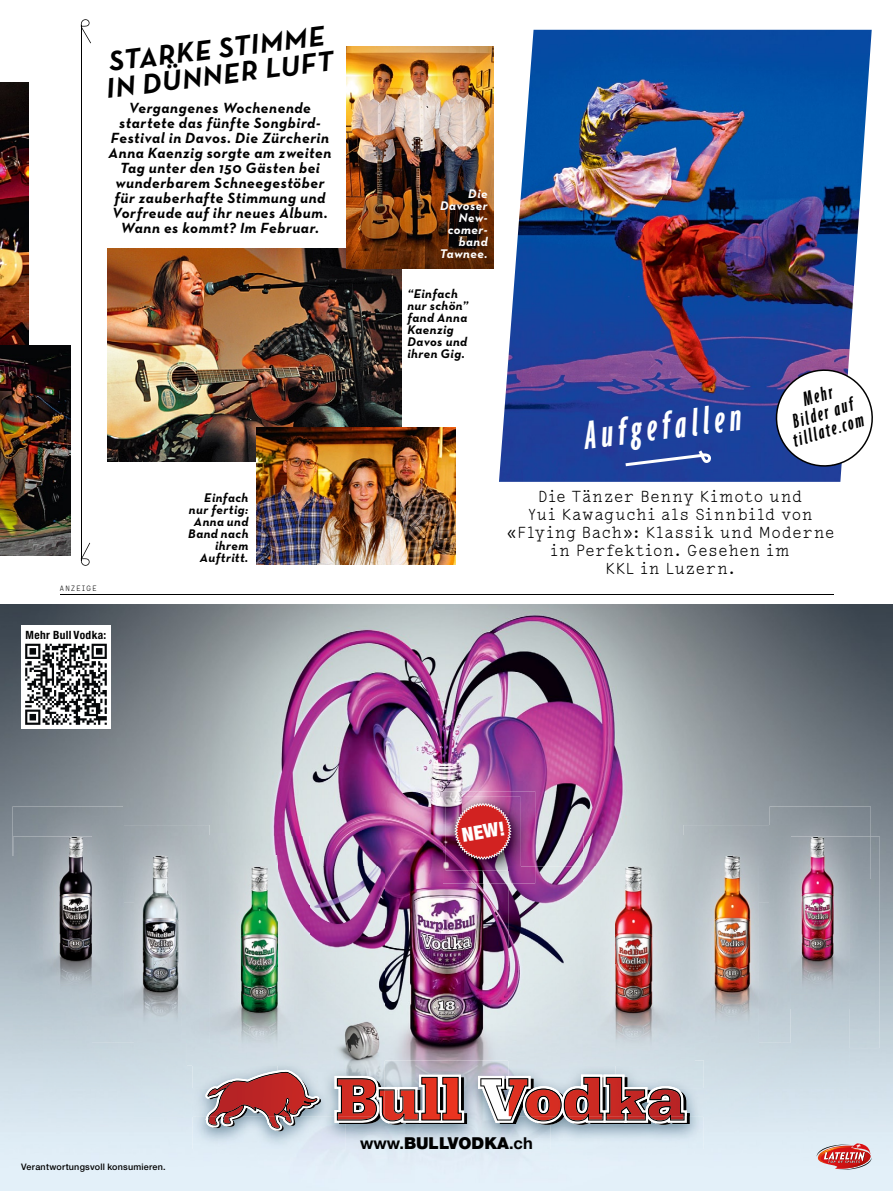
<style>
.page{position:relative;width:893px;height:1191px;background:#fff}
.page>*{position:absolute;margin:0;border:0;box-sizing:border-box;transform-origin:0 0}
.t1{font:italic 600 condensed 43.2px "Agenda";color:#fff}
.t2{font:italic 700 28.5px/26.2px "Neutra Text";color:#000}
.t3{font:italic 600 condensed 21.75px/18px "Agenda";color:#000;text-align:center}
.t4{font:900 condensed 19.5px "Helvetica Neue LT Std";color:#fff}
.t5{font:17.1px/18px "Lacrima Regular Senza";letter-spacing:-.015em;color:#000;text-align:center}
.t6{font:900 16.5px "Helvetica Neue LT Std";color:#000}
.t7{font:italic 700 15px/15px "Neutra Text";letter-spacing:.04em;color:#000;text-align:center}
.t8{font:italic 700 12.75px/12px "Neutra Text";letter-spacing:.035em;color:#000}
.t9{font:italic 700 12.75px/12px "Neutra Text";letter-spacing:.035em;color:#fff;text-align:right}
.t10{font:700 condensed 11.4px "Helvetica Neue LT Std";letter-spacing:.035em;color:#000}
.t11{font:500 9px "Helvetica Neue LT Std";letter-spacing:.025em;color:#000}
.t12{font:8.25px "Lacrima Regular Senza";letter-spacing:.07em;color:#000}
.s1{font-weight:700}
</style>
<div class="page">
<svg style="left:80px;top:19px;width:11px;height:24px"></svg>
<hr style="left:81px;top:25px;width:1px;height:535px;background:#000">
<svg style="left:80px;top:543px;width:10px;height:23px"></svg>
<img style="left:0;top:82px;width:29px;height:263px">
<img style="left:499px;top:30px;width:373px;height:452px">
<svg style="left:613px;top:450px;width:98px;height:16px;background:#4963ad"></svg>
<svg style="left:772px;top:365px;width:101px;height:105px"></svg>
<img style="left:0;top:345px;width:71px;height:211px">
<img style="left:108px;top:249px;width:294px;height:212px">
<img style="left:256px;top:428px;width:200px;height:136px">
<img style="left:346px;top:47px;width:148px;height:221px">
<img style="left:0;top:604px;width:893px;height:587px">
<img style="left:770px;top:806px;width:101px;height:30px">
<img style="left:849px;top:836px;width:31px;height:212px">
<img style="left:790px;top:836px;width:81px;height:43px">
<img style="left:849px;top:879px;width:22px;height:129px">
<img style="left:443px;top:791px;width:92px;height:92px">
<img style="left:446px;top:796px;width:74px;height:74px">
<svg style="left:454px;top:802px;width:58px;height:58px;background:#bb3b49"></svg>
<img style="left:13px;top:806px;width:110px;height:30px">
<img style="left:13px;top:879px;width:31px;height:169px">
<img style="left:13px;top:836px;width:79px;height:43px">
<img style="left:683px;top:825px;width:87px;height:30px">
<img style="left:770px;top:825px;width:20px;height:11px">
<img style="left:712px;top:836px;width:78px;height:19px">
<img style="left:758px;top:1008px;width:91px;height:81px">
<img style="left:770px;top:855px;width:79px;height:153px">
<img style="left:695px;top:855px;width:17px;height:187px">
<img style="left:712px;top:855px;width:58px;height:47px">
<img style="left:758px;top:902px;width:32px;height:140px">
<img style="left:123px;top:825px;width:87px;height:30px">
<img style="left:92px;top:825px;width:31px;height:11px">
<img style="left:92px;top:836px;width:89px;height:19px">
<img style="left:44px;top:1008px;width:91px;height:81px">
<img style="left:44px;top:855px;width:79px;height:153px">
<svg style="left:181px;top:855px;width:6px;height:11px"></svg>
<img style="left:123px;top:855px;width:58px;height:47px">
<img style="left:92px;top:902px;width:43px;height:140px">
<img style="left:346px;top:1060px;width:204px;height:89px">
<img style="left:192px;top:1116px;width:154px;height:33px">
<img style="left:550px;top:1116px;width:154px;height:33px">
<svg style="left:335px;top:1071px;width:134px;height:55px;background:#b47a77"></svg>
<svg style="left:478px;top:1074px;width:212px;height:50px"></svg>
<svg style="left:205px;top:1116px;width:116px;height:15px;background:#b2afb7"></svg>
<img style="left:583px;top:836px;width:100px;height:30px">
<img style="left:683px;top:836px;width:12px;height:19px">
<img style="left:616px;top:855px;width:67px;height:108px">
<svg style="left:683px;top:855px;width:12px;height:11px"></svg>
<img style="left:509px;top:866px;width:107px;height:194px">
<div style="left:687px;top:1089px;width:71px;height:27px;background:#d5e4ec"></div>
<img style="left:509px;top:866px;width:26px;height:17px">
<svg style="left:509px;top:866px;width:11px;height:4px"></svg>
<div style="left:695px;top:1042px;width:63px;height:47px;background:#cedce4"></div>
<img style="left:712px;top:866px;width:46px;height:182px">
<img style="left:509px;top:1060px;width:107px;height:26px">
<div style="left:616px;top:1060px;width:88px;height:29px;background:#d1dfe7"></div>
<img style="left:531px;top:1078px;width:2px;height:8px">
<img style="left:647px;top:1077px;width:3px;height:9px">
<img style="left:687px;top:1091px;width:3px;height:25px">
<img style="left:509px;top:1076px;width:22px;height:10px">
<img style="left:528px;top:1086px;width:33px;height:2px">
<img style="left:561px;top:1074px;width:86px;height:42px">
<img style="left:646px;top:1086px;width:41px;height:30px">
<img style="left:509px;top:1078px;width:19px;height:38px">
<img style="left:525px;top:1088px;width:37px;height:28px">
<img style="left:564px;top:1076px;width:39px;height:40px">
<img style="left:606px;top:1076px;width:40px;height:40px">
<img style="left:648px;top:1088px;width:36px;height:28px">
<img style="left:616px;top:963px;width:79px;height:97px">
<img style="left:683px;top:866px;width:12px;height:176px">
<img style="left:583px;top:1060px;width:112px;height:5px">
<img style="left:210px;top:836px;width:100px;height:30px">
<img style="left:187px;top:836px;width:23px;height:19px">
<img style="left:187px;top:855px;width:90px;height:11px">
<img style="left:277px;top:866px;width:107px;height:194px">
<div style="left:135px;top:1042px;width:57px;height:74px;background:#d1dfe8"></div>
<img style="left:135px;top:1042px;width:46px;height:6px">
<img style="left:135px;top:866px;width:75px;height:176px">
<img style="left:277px;top:1060px;width:107px;height:56px">
<img style="left:192px;top:1089px;width:13px;height:27px">
<img style="left:192px;top:1065px;width:85px;height:24px">
<img style="left:379px;top:1080px;width:2px;height:7px">
<img style="left:335px;top:1076px;width:44px;height:40px">
<img style="left:377px;top:1087px;width:7px;height:29px">
<img style="left:337px;top:1078px;width:40px;height:38px">
<img style="left:379px;top:1089px;width:5px;height:27px">
<img style="left:317px;top:1079px;width:4px;height:37px">
<img style="left:205px;top:1070px;width:112px;height:46px">
<img style="left:207px;top:1072px;width:110px;height:44px">
<img style="left:210px;top:866px;width:67px;height:99px">
<img style="left:187px;top:965px;width:90px;height:100px">
<img style="left:192px;top:1060px;width:118px;height:5px">
<div style="left:21px;top:625px;width:90px;height:104px;background:#fff"></div>
<img style="left:25px;top:643px;width:82px;height:82px">
<svg style="left:817px;top:1143px;width:57px;height:26px"></svg>
<hr style="left:60px;top:594px;width:773px;height:1px;background:#000">
<h2 class="t2" style="left:102px;top:49px;width:230px;rotate:-7deg">STARKE STIMME<br>IN DÜNNER LUFT</h2>
<p class="t7" style="left:108px;top:100px;width:224px">Vergangenes Wochenende startete das fünfte Songbird-<br>Festival in Davos. Die Zürcherin<br>Anna Kaenzig sorgte am zweiten<br>Tag unter den 150 Gästen bei wunderbarem Schnee gestöber für zauberhafte Stimmung und<br>Vorfreude auf ihr neues Album.<br>Wann es kommt? Im Februar.</p>
<p class="t12" style="left:60px;top:583px;width:39px">ANZEIGE</p>
<p class="t10" style="left:26px;top:627px;width:82px">Mehr Bull Vodka:</p>
<p class="t8" style="left:188px;top:491px;width:62px;text-align:right">Einfach nur fertig:<br>Anna und<br>Band nach ihrem<br>Auftritt.</p>
<p class="t9" style="left:440px;top:187px;width:49px">Die<br>Davoser<br>New&shy;comer&shy;band<br>Tawnee.</p>
<p class="t8" style="left:407px;top:287px;width:63px">“Einfach nur schön” fand Anna<br>Kaenzig<br>Davos und ihren Gig.</p>
<h3 class="t3" style="left:781px;top:398px;width:74px;rotate:-17deg">Mehr<br>Bilder auf tilllate.com</h3>
<h1 class="t1" style="left:582px;top:412px;width:159px;rotate:-7deg">Aufgefallen</h1>
<h1 class="t1" style="left:569px;top:412px;width:159px;rotate:-7deg">Aufgefal en</h1>
<p class="t5" style="left:506px;top:488px;width:331px">Die Tänzer Benny Kimoto und<br>Yui Kawaguchi als Sinnbild von «Flying Bach»: Klassik und Moderne in Perfektion. Gesehen im<br>KKL in Luzern.</p>
<h3 class="t4" style="left:460px;top:822px;width:45px;rotate:-9deg">NEW!</h3>
<p class="t11" style="left:21px;top:1161px;width:146px">Verantwortungsvoll konsumieren.</p>
<p class="t6" style="left:360px;top:1133px;width:174px"><span class="s1">www.</span>BULLVODKA<span class="s1">.ch</span></p>
</div>
